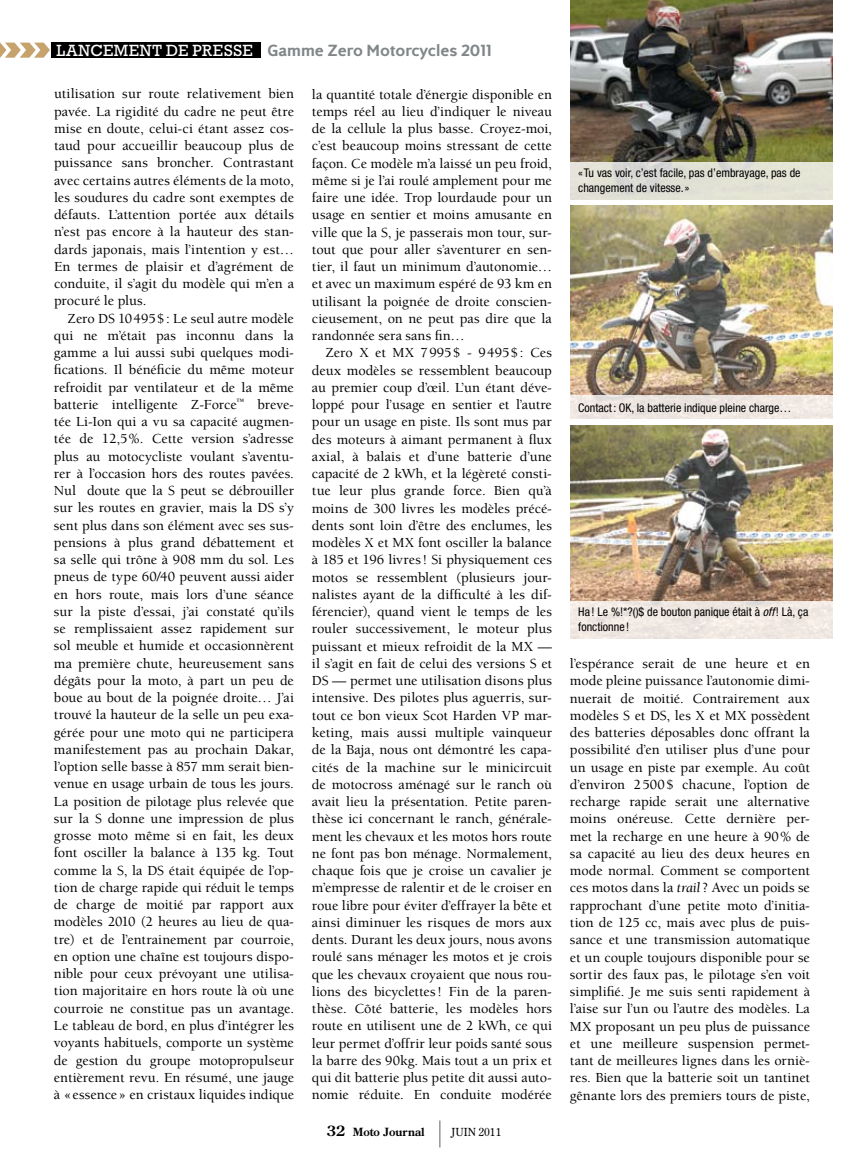
<style>
.page{position:relative;width:864px;height:1161px;background:#fff}
.page>*{position:absolute;margin:0;border:0;box-sizing:border-box;transform-origin:0 0}
.t1{font:800 53.1px "Folio";color:#c6a26c}
.t2{font:600 16.5px "Rosemary Samuels";color:#818689}
.t3{font:500 14.25px/17.2px "Berkeley";color:#000;text-align:justify}
.t4{font:condensed 12px/15px "Helvetica Neue";color:#000}
.t5{font:700 11.25px "Century Old Style";color:#000}
.t6{font:11.25px "Century Oldstyle ICG";color:#000}
.s1{font-family:"Rockwell";font-weight:400;color:#fff}
.s2{font-size:14.25px}
.s3{font-style:italic}
.s4{font-weight:400;font-style:italic}
</style>
<div class="page">
<hr style="left:439px;top:1120px;width:2px;height:28px;background:#939598">
<div style="left:52px;top:43px;width:209px;height:15px;background:#000"></div>
<img style="left:570px;top:0;width:262px;height:162px">
<img style="left:570px;top:206px;width:262px;height:190px">
<img style="left:570px;top:425px;width:262px;height:176px">
<div style="left:570px;top:162px;width:262px;height:38px;background:linear-gradient(to right,#dddcd6,#e3e4d4)"></div>
<div style="left:570px;top:601px;width:262px;height:38px;background:#f0e8e2"></div>
<div style="left:570px;top:396px;width:262px;height:23px;background:#eee7e2"></div>
<h1 class="t1" style="left:-14px;top:16px;width:69px">»»</h1>
<p class="t2" style="left:57px;top:40px;width:437px"><span class="s1">LANCEMENT DE PRESSE</span> Gamme Zero Motorcycles 2011</p>
<p class="t3" style="left:54px;top:85px;width:242px">utilisation sur route relativement bien pavée. La rigidité du cadre ne peut être mise en doute, celui-ci étant assez cos&shy;taud pour accueillir beaucoup plus de puissance sans broncher. Contrastant avec certains autres éléments de la moto, les soudures du cadre sont exemptes de défauts. L’attention portée aux détails n’est pas encore à la hauteur des stan&shy;dards japonais, mais l’intention y est… En termes de plaisir et d’agrément de conduite, il s’agit du modèle qui m’en a procuré le plus.</p>
<p class="t3" style="left:54px;top:310px;width:242px;text-indent:14px">Zero DS 10495$: Le seul autre modèle qui ne m’était pas inconnu dans la gamme a lui aussi subi quelques modi&shy;fications. Il bénéficie du même moteur refroidit par ventilateur et de la même batterie intelligente Z-Force<sup>™</sup> breve&shy;tée Li-Ion qui a vu sa capacité augmen&shy;tée de 12,5%. Cette version s’adresse plus au motocycliste voulant s’aventu&shy;rer à l’occasion hors des routes pavées.<br>Nul doute que la S peut se débrouiller sur les routes en gravier, mais la DS s’y sent plus dans son élément avec ses sus&shy;pensions à plus grand débattement et sa selle qui trône à 908 mm du sol. Les pneus de type 60/40 peuvent aussi aider en hors route, mais lors d’une séance sur la piste d’essai, j’ai constaté qu’ils se remplissaient assez rapidement sur sol meuble et humide et occasionnèrent ma première chute, heureusement sans dégâts pour la moto, à part un peu de boue au bout de la poignée droite… J’ai trouvé la hauteur de la selle un peu exa&shy;gérée pour une moto qui ne participera manifestement pas au prochain Dakar, l’option selle basse à 857 mm serait bien&shy;venue en usage urbain de tous les jours.<br>La position de pilotage plus relevée que sur la S donne une impression de plus grosse moto même si en fait, les deux font osciller la balance à 135 kg. Tout comme la S, la DS était équipée de l’op&shy;tion de charge rapide qui réduit le temps de charge de moitié par rapport aux modèles 2010 (2 heures au lieu de qua&shy;tre) et de l’entrainement par courroie, en option une chaîne est toujours dispo&shy;nible pour ceux prévoyant une utilisa&shy;tion majoritaire en hors route là où une courroie ne constitue pas un avantage.<br>Le tableau de bord, en plus d’intégrer les voyants habituels, comporte un système de gestion du groupe motopropulseur entièrement revu. En résumé, une jauge à «essence» en cristaux liquides indique</p>
<p class="t3" style="left:312px;top:86px;width:242px">la quantité totale d’énergie disponible en temps réel au lieu d’indiquer le niveau de la cellule la plus basse. Croyez-moi, c’est beaucoup moins stressant de cette façon. Ce modèle m’a laissé un peu froid, même si je l’ai roulé amplement pour me faire une idée. Trop lourdaude pour un usage en sentier et moins amusante en ville que la S, je passerais mon tour, sur&shy;tout que pour aller s’aventurer en sen&shy;tier, il faut un minimum d’autonomie… et avec un maximum espéré de 93 km en utilisant la poignée de droite conscien&shy;cieusement, on ne peut pas dire que la randonnée sera sans fin…</p>
<p class="t3" style="left:312px;top:345px;width:242px;text-indent:14px">Zero X et MX 7995$ - 9495$: Ces deux modèles se ressemblent beaucoup au premier coup d’œil. L’un étant déve&shy;loppé pour l’usage en sentier et l’autre pour un usage en piste. Ils sont mus par des moteurs à aimant permanent à flux axial, à balais et d’une batterie d’une capacité de 2 kWh, et la légèreté consti&shy;tue leur plus grande force. Bien qu’à moins de 300 livres les modèles précé&shy;dents sont loin d’être des enclumes, les modèles X et MX font osciller la balance à 185 et 196 livres! Si physiquement ces motos se ressemblent (plusieurs jour&shy;nalistes ayant de la difficulté à les dif&shy;férencier), quand vient le temps de les rouler successivement, le moteur plus puissant et mieux refroidit de la MX — il s’agit en fait de celui des versions S et DS — permet une utilisation disons plus intensive. Des pilotes plus aguerris, sur&shy;tout ce bon vieux Scot Harden VP mar&shy;keting, mais aussi multiple vainqueur de la Baja, nous ont démontré les capa&shy;cités de la machine sur le minicircuit de motocross aménagé sur le ranch où avait lieu la présentation. Petite paren&shy;thèse ici concernant le ranch, générale&shy;ment les chevaux et les motos hors route ne font pas bon ménage. Normalement, chaque fois que je croise un cavalier je m’empresse de ralentir et de le croiser en roue libre pour éviter d’effrayer la bête et ainsi diminuer les risques de mors aux dents. Durant les deux jours, nous avons roulé sans ménager les motos et je crois que les chevaux croyaient que nous rou&shy;lions des bicyclettes! Fin de la paren&shy;thèse. Côté batterie, les modèles hors route en utilisent une de 2 kWh, ce qui leur permet d’offrir leur poids santé sous la barre des 90kg. Mais tout a un prix et qui dit batterie plus petite dit aussi auto&shy;nomie réduite. En conduite modérée</p>
<p class="t5" style="left:327px;top:1125px;width:99px"><span class="s2">32</span> Moto Journal</p>
<p class="t6" style="left:452px;top:1125px;width:52px">juin 2011</p>
<p class="t4" style="left:578px;top:166px;width:224px">«Tu vas voir, c’est facile, pas d’embrayage, pas de changement de vitesse.»</p>
<p class="t4" style="left:578px;top:400px;width:215px">Contact: OK, la batterie indique pleine charge…</p>
<p class="t4" style="left:578px;top:605px;width:232px">Ha ! Le %!*?()$ de bouton panique était à <span class="s3">off</span>! Là, ça fonctionne !</p>
<p class="t3" style="left:570px;top:655px;width:242px">l’espérance serait de une heure et en mode pleine puissance l’autonomie dimi&shy;nuerait de moitié. Contrairement aux modèles S et DS, les X et MX possèdent des batteries déposables donc offrant la possibilité d’en utiliser plus d’une pour un usage en piste par exemple. Au coût d’environ 2500$ chacune, l’option de recharge rapide serait une alternative moins onéreuse. Cette dernière per&shy;met la recharge en une heure à 90% de sa capacité au lieu des deux heures en mode normal. Comment se comportent ces motos dans la <span class="s4">trail</span>? Avec un poids se rapprochant d’une petite moto d’initia&shy;tion de 125 cc, mais avec plus de puis&shy;sance et une transmission automatique et un couple toujours disponible pour se sortir des faux pas, le pilotage s’en voit simplifié. Je me suis senti rapidement à l’aise sur l’un ou l’autre des modèles. La MX proposant un peu plus de puissance et une meilleure suspension permet&shy;tant de meilleures lignes dans les orniè&shy;res. Bien que la batterie soit un tantinet gênante lors des premiers tours de piste,</p>
</div>
